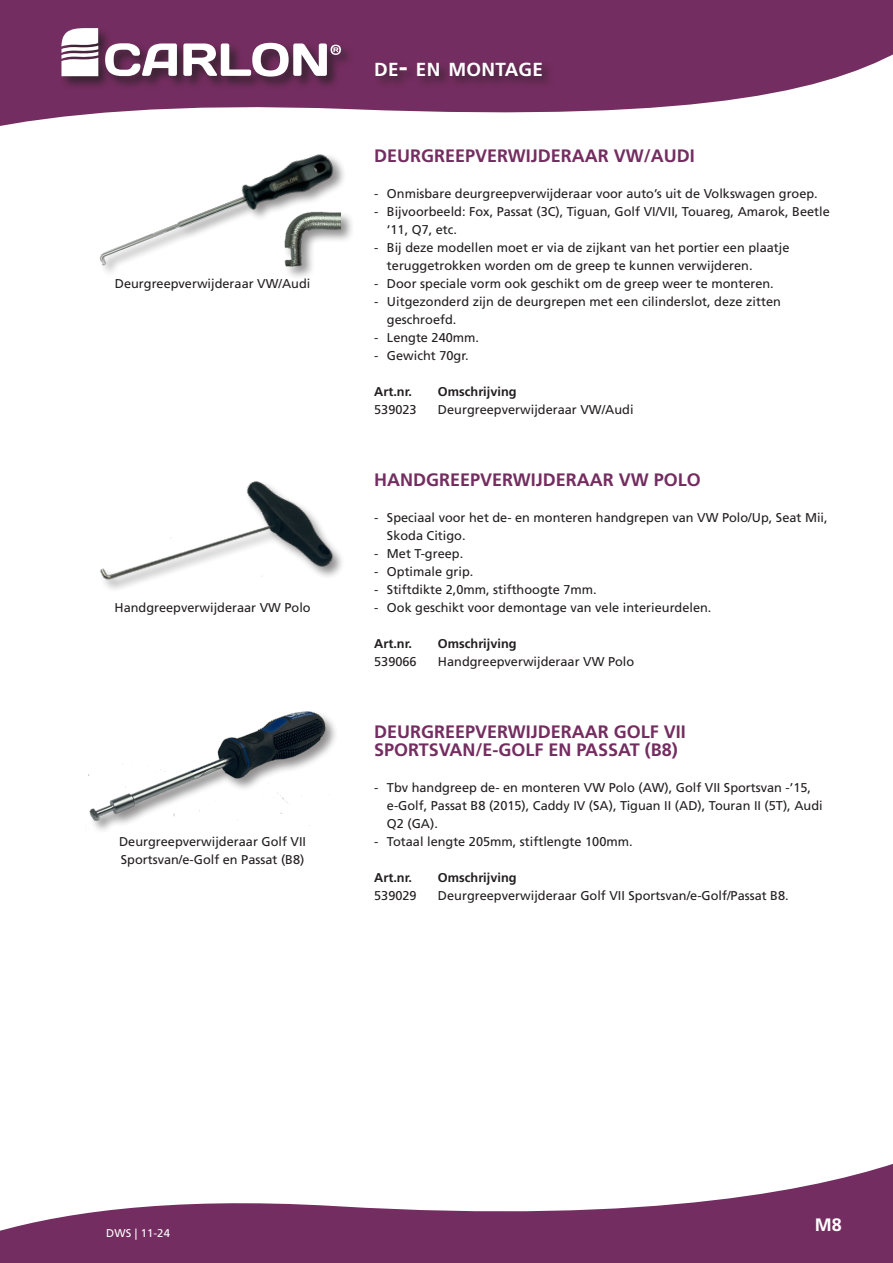
<style>
.page{position:relative;width:893px;height:1263px;background:#fff}
.page>*{position:absolute;margin:0;border:0;box-sizing:border-box;transform-origin:0 0}
.t1{font:700 18.9px "Frutiger LT Std";letter-spacing:.015em;color:#fff}
.t2{font:700 18px "Frutiger LT Std";color:#742d60}
.t3{font:700 18px "Frutiger LT Std";color:#fff}
.omschrijving{font:12.75px/18px "Frutiger LT Std";color:#231f20}
.art_omschr_plat{font:12.75px "Frutiger LT Std";color:#231f20}
.art_omschr_vet{font:700 12.75px "Frutiger LT Std";color:#231f20}
.t4{font:11.25px "Frutiger LT Std";letter-spacing:.01em;color:#fff}
.s1{font-size:27px}
</style>
<div class="page">
<svg style="left:0;top:1164px;width:893px;height:99px;fill:#742d60"></svg>
<svg style="left:0;top:0;width:893px;height:126px;fill:#742d60"></svg>
<div style="left:374px;top:60px;width:182px;height:30px;background:#231f20;opacity:.75"></div>
<div style="left:60px;top:26px;width:294px;height:65px;background:#231f20;opacity:.75"></div>
<svg style="left:105px;top:43px;width:72px;height:33px"></svg>
<svg style="left:183px;top:43px;width:158px;height:34px"></svg>
<svg style="left:61px;top:28px;width:37px;height:48px"></svg>
<div style="left:283px;top:211px;width:71px;height:69px;background:#231f20;opacity:.5"></div>
<img style="left:100px;top:481px;width:240px;height:109px">
<div style="left:100px;top:153px;width:247px;height:125px;background:#231f20;opacity:.5"></div>
<img style="left:99px;top:153px;width:241px;height:120px">
<img style="left:88px;top:711px;width:248px;height:120px">
<p class="omschrijving" style="left:115px;top:275px;width:197px">Deurgreepverwijderaar VW/Audi</p>
<p class="omschrijving" style="left:114px;top:599px;width:198px">Handgreepverwijderaar VW Polo</p>
<p class="omschrijving" style="left:119px;top:833px;width:189px">Deurgreepverwijderaar Golf VII</p>
<p class="omschrijving" style="left:121px;top:851px;width:185px">Sportsvan/e-Golf en Passat (B8)</p>
<p class="t1" style="left:374px;top:58px;width:170px">DE<span class="s1">-</span> EN MONTAGE</p>
<p class="t2" style="left:374px;top:145px;width:322px">DEURGREEPVERWIJDERAAR VW/AUDI</p>
<p class="omschrijving" style="left:374px;top:185px;width:445px">- Onmisbare deurgreepverwijderaar voor auto’s uit de Volkswagen groep.</p>
<p class="omschrijving" style="left:387px;top:203px;width:444px;text-indent:-13px">- Bijvoorbeeld: Fox, Passat (3C), Tiguan, Golf VI/VII, Touareg, Amarok, Beetle ‘11, Q7, etc.</p>
<p class="omschrijving" style="left:387px;top:239px;width:404px;text-indent:-13px">- Bij deze modellen moet er via de zijkant van het portier een plaatje teruggetrokken worden om de greep te kunnen verwijderen.</p>
<p class="omschrijving" style="left:374px;top:275px;width:401px">- Door speciale vorm ook geschikt om de greep weer te monteren.</p>
<p class="omschrijving" style="left:387px;top:293px;width:395px;text-indent:-13px">- Uitgezonderd zijn de deurgrepen met een cilinderslot, deze zitten geschroefd.</p>
<p class="omschrijving" style="left:374px;top:329px;width:106px">- Lengte 240mm.</p>
<p class="omschrijving" style="left:374px;top:347px;width:96px">- Gewicht 70gr.</p>
<p class="art_omschr_vet" style="left:374px;top:384px;width:39px">Art.nr.</p>
<p class="art_omschr_vet" style="left:438px;top:384px;width:80px">Omschrijving</p>
<p class="art_omschr_plat" style="left:374px;top:402px;width:44px">539023</p>
<p class="art_omschr_plat" style="left:438px;top:402px;width:197px">Deurgreepverwijderaar VW/Audi</p>
<p class="t2" style="left:374px;top:469px;width:328px">HANDGREEPVERWIJDERAAR VW POLO</p>
<p class="omschrijving" style="left:387px;top:509px;width:442px;text-indent:-13px">- Speciaal voor het de- en monteren handgrepen van VW Polo/Up, Seat Mii,<br>Skoda Citigo.</p>
<p class="omschrijving" style="left:374px;top:545px;width:91px">- Met T-greep.</p>
<p class="omschrijving" style="left:374px;top:563px;width:101px">- Optimale grip.</p>
<p class="omschrijving" style="left:374px;top:581px;width:224px">- Stiftdikte 2,0mm, stifthoogte 7mm.</p>
<p class="omschrijving" style="left:374px;top:599px;width:339px">- Ook geschikt voor demontage van vele interieurdelen.</p>
<p class="art_omschr_vet" style="left:374px;top:636px;width:39px">Art.nr.</p>
<p class="art_omschr_vet" style="left:438px;top:636px;width:80px">Omschrijving</p>
<p class="art_omschr_plat" style="left:374px;top:654px;width:44px">539066</p>
<p class="art_omschr_plat" style="left:438px;top:654px;width:198px">Handgreepverwijderaar VW Polo</p>
<p class="t2" style="left:374px;top:721px;width:313px">DEURGREEPVERWIJDERAAR GOLF VII</p>
<p class="t2" style="left:374px;top:739px;width:305px">SPORTSVAN/E-GOLF EN PASSAT (B8)</p>
<p class="omschrijving" style="left:387px;top:779px;width:437px;text-indent:-13px">- Tbv handgreep de- en monteren VW Polo (AW), Golf VII Sportsvan -’15, e-Golf, Passat B8 (2015), Caddy IV (SA), Tiguan II (AD), Touran II (5T), Audi<br>Q2 (GA).</p>
<p class="omschrijving" style="left:374px;top:833px;width:260px">- Totaal lengte 205mm, stiftlengte 100mm.</p>
<p class="art_omschr_vet" style="left:374px;top:870px;width:39px">Art.nr.</p>
<p class="art_omschr_vet" style="left:438px;top:870px;width:80px">Omschrijving</p>
<p class="art_omschr_plat" style="left:374px;top:888px;width:44px">539029</p>
<p class="art_omschr_plat" style="left:438px;top:888px;width:352px">Deurgreepverwijderaar Golf VII Sportsvan/e-Golf/Passat B8.</p>
<p class="t4" style="left:106px;top:1226px;width:65px">DWS | 11-24</p>
<p class="t3" style="left:815px;top:1214px;width:29px">M8</p>
</div>
